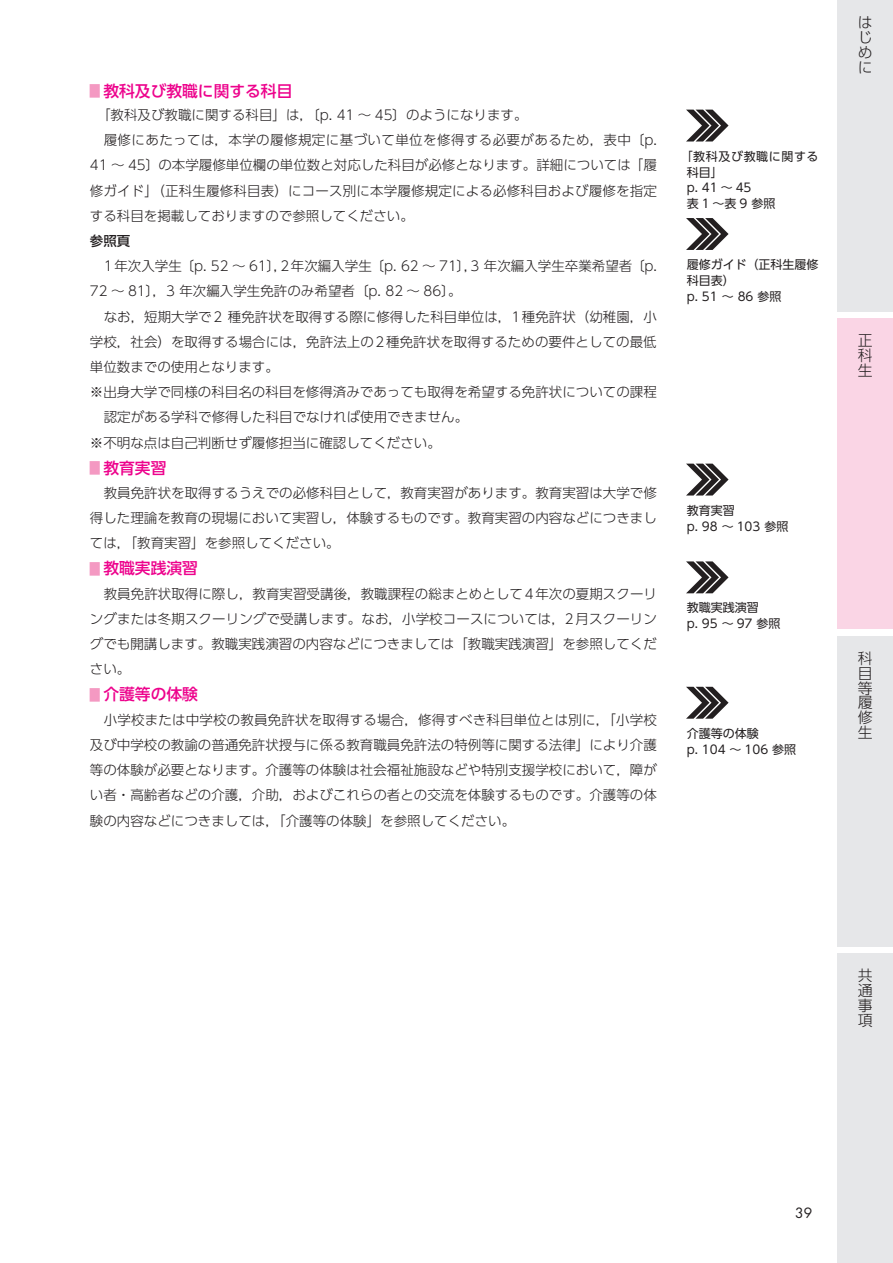
<style>
.page{position:relative;width:893px;height:1263px;background:#fff}
.page>*{position:absolute;margin:0;border:0;box-sizing:border-box;transform-origin:0 0}
.t1{font:500 15.75px "UD Shin Go Pr 6 N";color:#ed028c}
.t2{font:300 14.85px/14.9px "UD Shin Go Pr 6 N";color:#231f20;text-align:justify}
.t3{font:13.8px "Futura Std";color:#231f20}
.t4{font:300 13.5px/25.2px "UD Shin Go Pr 6 N";color:#231f20;text-align:justify}
.t5{font:300 13.5px "UD Shin Go Pr 6 N";letter-spacing:.03em;color:#231f20}
.t6{font:500 13.5px "UD Shin Go Pr 6 N";color:#231f20}
.t7{font:12px/15.9px "UD Shin Go Pr 6 N";color:#231f20}
.t8{font:12px/15.9px "UD Shin Go Pr 6 N";letter-spacing:.05em;color:#231f20}
.s1{font-weight:300;font-size:13.5px;color:#f499c2}
</style>
<div class="page">
<div style="left:838px;top:0;width:55px;height:311px;background:#e6e7e9"></div>
<div style="left:838px;top:318px;width:55px;height:311px;background:#fad5e5"></div>
<div style="left:838px;top:636px;width:55px;height:310px;background:#e6e7e9"></div>
<div style="left:838px;top:953px;width:55px;height:310px;background:#e6e7e9"></div>
<svg style="left:686px;top:110px;width:43px;height:31px"></svg>
<svg style="left:686px;top:218px;width:43px;height:32px"></svg>
<svg style="left:686px;top:464px;width:43px;height:31px"></svg>
<svg style="left:686px;top:561px;width:43px;height:32px"></svg>
<svg style="left:686px;top:687px;width:43px;height:32px"></svg>
<p class="t1" style="left:90px;top:78px;width:204px"><span class="s1">▊</span>教科及び教職に関する科目</p>
<p class="t4" style="left:97px;top:102px;width:432px">「教科及び教職に関する科目」は，〔p. 41 ～ 45〕のようになります。</p>
<p class="t5" style="left:104px;top:129px;width:555px">履修にあたっては，本学の履修規定に基づいて単位を修得する必要があるため，表中〔p.</p>
<p class="t4" style="left:90px;top:152px;width:569px">41 ～ 45〕の本学履修単位欄の単位数と対応した科目が必修となります。詳細については「履</p>
<p class="t4" style="left:90px;top:177px;width:569px">修ガイド」（正科生履修科目表）にコース別に本学履修規定による必修科目および履修を指定</p>
<p class="t4" style="left:90px;top:203px;width:326px">する科目を掲載しておりますので参照してください。</p>
<p class="t6" style="left:90px;top:230px;width:42px">参照頁</p>
<p class="t4" style="left:104px;top:253px;width:555px">1年次入学生〔p. 52 ～ 61〕，2年次編入学生〔p. 62 ～ 71〕，3 年次編入学生卒業希望者〔p.</p>
<p class="t4" style="left:90px;top:278px;width:373px">72 ～ 81〕，3 年次編入学生免許のみ希望者〔p. 82 ～ 86〕。</p>
<p class="t4" style="left:104px;top:303px;width:555px">なお，短期大学で2 種免許状を取得する際に修得した科目単位は，1種免許状（幼稚園，小</p>
<p class="t4" style="left:90px;top:329px;width:568px">学校，社会）を取得する場合には，免許法上の2種免許状を取得するための要件としての最低</p>
<p class="t4" style="left:90px;top:354px;width:191px">単位数までの使用となります。</p>
<p class="t4" style="left:90px;top:379px;width:569px">※出身大学で同様の科目名の科目を修得済みであっても取得を希望する免許状についての課程</p>
<p class="t4" style="left:104px;top:404px;width:366px">認定がある学科で修得した科目でなければ使用できません。</p>
<p class="t4" style="left:90px;top:429px;width:353px">※不明な点は自己判断せず履修担当に確認してください。</p>
<p class="t1" style="left:90px;top:455px;width:78px"><span class="s1">▊</span>教育実習</p>
<p class="t4" style="left:90px;top:480px;width:569px;text-indent:14px">教員免許状を取得するうえでの必修科目として，教育実習があります。教育実習は大学で修得した理論を教育の現場において実習し，体験するものです。教育実習の内容などにつきましては，「教育実習」を参照してください。</p>
<p class="t1" style="left:90px;top:556px;width:110px"><span class="s1">▊</span>教職実践演習</p>
<p class="t4" style="left:90px;top:581px;width:569px;text-indent:14px">教員免許状取得に際し，教育実習受講後，教職課程の総まとめとして4年次の夏期スクーリングまたは冬期スクーリングで受講します。なお，小学校コースについては，2月スクーリングでも開講します。教職実践演習の内容などにつきましては「教職実践演習」を参照してください。</p>
<p class="t1" style="left:90px;top:682px;width:110px"><span class="s1">▊</span>介護等の体験</p>
<p class="t4" style="left:90px;top:707px;width:569px;text-indent:14px">小学校または中学校の教員免許状を取得する場合，修得すべき科目単位とは別に，「小学校及び中学校の教諭の普通免許状授与に係る教育職員免許法の特例等に関する法律」により介護等の体験が必要となります。介護等の体験は社会福祉施設などや特別支援学校において，障がい者・高齢者などの介護，介助，およびこれらの者との交流を体験するものです。介護等の体験の内容などにつきましては，「介護等の体験」を参照してください。</p>
<p class="t8" style="left:687px;top:148px;width:133px;text-indent:-6px">「教科及び教職に関する科目」<br>p. 41 ～ 45<br>表1～表9 参照</p>
<p class="t7" style="left:687px;top:256px;width:133px">履修ガイド（正科生履修科目表）<br>p. 51 ～ 86 参照</p>
<p class="t7" style="left:687px;top:502px;width:103px">教育実習<br>p. 98 ～ 103 参照</p>
<p class="t7" style="left:687px;top:599px;width:95px">教職実践演習<br>p. 95 ～ 97 参照</p>
<p class="t7" style="left:687px;top:725px;width:111px">介護等の体験<br>p. 104 ～ 106 参照</p>
<p class="t2" style="left:858px;top:14px;width:15px">はじめに</p>
<p class="t2" style="left:858px;top:333px;width:16px">正科生</p>
<p class="t2" style="left:858px;top:650px;width:16px">科目等履修生</p>
<p class="t2" style="left:858px;top:968px;width:16px">共通事項</p>
<p class="t3" style="left:795px;top:1204px;width:19px">39</p>
</div>
